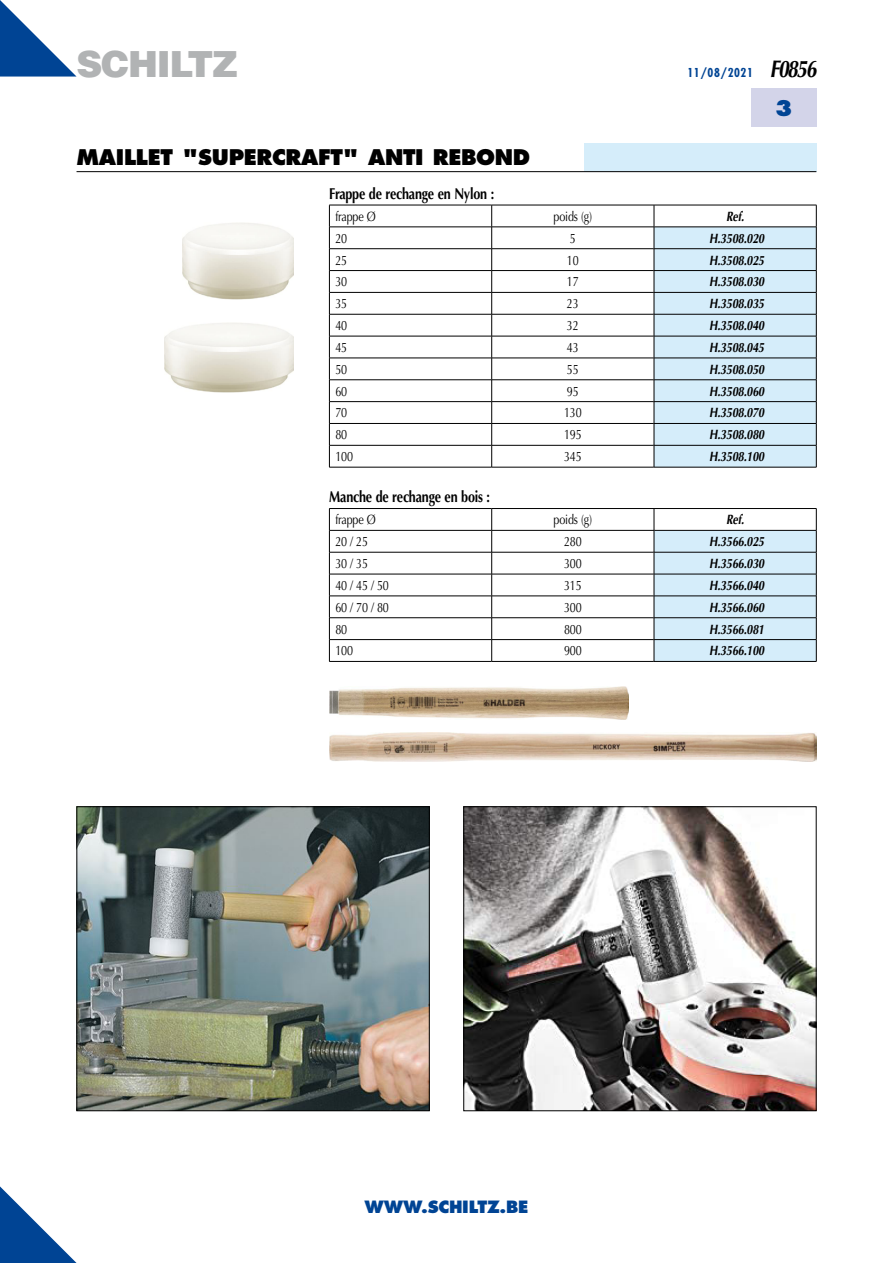
<style>
.page{position:relative;width:893px;height:1263px;background:#fff}
.page>*{position:absolute;margin:0;border:0;box-sizing:border-box;transform-origin:0 0}
.t1{font:900 36px "Helvetica";letter-spacing:-.035em;color:#b1b3b4}
.t2{font:800 21px "Futura";letter-spacing:-.015em;color:#000}
.t3{font:800 21px "Futura";color:#004494}
.t4{font:800 16.5px "Futura";letter-spacing:-.015em;color:#004494}
.t5{font:700 15.75px "Optima";letter-spacing:-.015em;color:#000;scale:.8 1}
.t6{font:italic 700 13.5px "Optima";letter-spacing:-.015em;color:#000;scale:.8 1}
.t7{font:13.5px "Optima";letter-spacing:-.015em;color:#000;scale:.8 1}
.t8{font:700 condensed 12px "Futura";letter-spacing:.05em;color:#004494}
.s1{font-family:"Optima";font-style:italic;font-stretch:normal;font-size:24px;color:#000}
</style>
<div class="page">
<svg style="left:0;top:1186px;width:77px;height:77px"></svg>
<div style="left:584px;top:143px;width:232px;height:28px;background:#d5edfa"></div>
<hr style="left:77px;top:171px;width:739px;height:1px;background:#000">
<div style="left:751px;top:89px;width:65px;height:38px;background:#d3d4e9"></div>
<svg style="left:0;top:0;width:77px;height:77px"></svg>
<hr style="left:329px;top:467px;width:163px;height:1px;background:#000">
<hr style="left:492px;top:467px;width:162px;height:1px;background:#000">
<svg style="left:329px;top:205px;width:488px;height:262px"></svg>
<hr style="left:654px;top:467px;width:162px;height:1px;background:#000">
<hr style="left:654px;top:227px;width:162px;height:1px;background:#000">
<hr style="left:329px;top:508px;width:163px;height:1px;background:#000">
<hr style="left:492px;top:508px;width:162px;height:1px;background:#000">
<hr style="left:654px;top:508px;width:162px;height:1px;background:#000">
<hr style="left:329px;top:661px;width:163px;height:1px;background:#000">
<hr style="left:492px;top:661px;width:162px;height:1px;background:#000">
<svg style="left:329px;top:509px;width:488px;height:152px"></svg>
<hr style="left:654px;top:661px;width:162px;height:1px;background:#000">
<hr style="left:654px;top:530px;width:162px;height:1px;background:#000">
<img style="left:183px;top:223px;width:111px;height:76px">
<img style="left:329px;top:733px;width:488px;height:28px">
<img style="left:329px;top:687px;width:299px;height:32px">
<img style="left:164px;top:323px;width:130px;height:69px">
<img style="left:466px;top:808px;width:348px;height:301px">
<div style="left:464px;top:806px;width:352px;height:305px;border:1px solid #000"></div>
<img style="left:79px;top:808px;width:348px;height:301px">
<div style="left:77px;top:806px;width:352px;height:305px;border:1px solid #000"></div>
<h1 class="t1" style="left:77px;top:40px;width:163px">SCHILTZ</h1>
<p class="t8" style="left:687px;top:65px;width:130px">11/08/2021 <span class="s1">F0856</span></p>
<h2 class="t3" style="left:775px;top:95px;width:19px">3</h2>
<h2 class="t2" style="left:77px;top:144px;width:455px">MAILLET "SUPERCRAFT" ANTI REBOND</h2>
<p class="t5" style="left:329px;top:184px;width:208px">Frappe de rechange en Nylon :</p>
<p class="t7" style="left:335px;top:208px;width:52px">frappe Ø</p>
<p class="t7" style="left:553px;top:208px;width:50px">poids (g)</p>
<p class="t6" style="left:726px;top:208px;width:24px">Ref.</p>
<p class="t7" style="left:335px;top:230px;width:16px">20</p>
<p class="t7" style="left:570px;top:230px;width:9px">5</p>
<p class="t6" style="left:709px;top:230px;width:70px">H.3508.020</p>
<p class="t7" style="left:335px;top:252px;width:16px">25</p>
<p class="t7" style="left:567px;top:252px;width:16px">10</p>
<p class="t6" style="left:709px;top:252px;width:70px">H.3508.025</p>
<p class="t7" style="left:335px;top:274px;width:16px">30</p>
<p class="t7" style="left:567px;top:274px;width:16px">17</p>
<p class="t6" style="left:709px;top:274px;width:70px">H.3508.030</p>
<p class="t7" style="left:335px;top:296px;width:16px">35</p>
<p class="t7" style="left:567px;top:296px;width:16px">23</p>
<p class="t6" style="left:709px;top:296px;width:70px">H.3508.035</p>
<p class="t7" style="left:335px;top:318px;width:16px">40</p>
<p class="t7" style="left:567px;top:318px;width:16px">32</p>
<p class="t6" style="left:709px;top:318px;width:70px">H.3508.040</p>
<p class="t7" style="left:335px;top:339px;width:16px">45</p>
<p class="t7" style="left:567px;top:339px;width:16px">43</p>
<p class="t6" style="left:709px;top:339px;width:70px">H.3508.045</p>
<p class="t7" style="left:335px;top:361px;width:16px">50</p>
<p class="t7" style="left:567px;top:361px;width:16px">55</p>
<p class="t6" style="left:709px;top:361px;width:70px">H.3508.050</p>
<p class="t7" style="left:335px;top:383px;width:16px">60</p>
<p class="t7" style="left:567px;top:383px;width:16px">95</p>
<p class="t6" style="left:709px;top:383px;width:70px">H.3508.060</p>
<p class="t7" style="left:335px;top:405px;width:16px">70</p>
<p class="t7" style="left:564px;top:405px;width:24px">130</p>
<p class="t6" style="left:709px;top:405px;width:70px">H.3508.070</p>
<p class="t7" style="left:335px;top:427px;width:16px">80</p>
<p class="t7" style="left:564px;top:427px;width:24px">195</p>
<p class="t6" style="left:709px;top:427px;width:70px">H.3508.080</p>
<p class="t7" style="left:335px;top:449px;width:24px">100</p>
<p class="t7" style="left:564px;top:449px;width:24px">345</p>
<p class="t6" style="left:709px;top:449px;width:70px">H.3508.100</p>
<p class="t5" style="left:329px;top:488px;width:202px">Manche de rechange en bois :</p>
<p class="t7" style="left:335px;top:512px;width:52px">frappe Ø</p>
<p class="t7" style="left:553px;top:512px;width:50px">poids (g)</p>
<p class="t6" style="left:726px;top:512px;width:24px">Ref.</p>
<p class="t7" style="left:335px;top:534px;width:42px">20 / 25</p>
<p class="t7" style="left:564px;top:534px;width:24px">280</p>
<p class="t6" style="left:709px;top:534px;width:70px">H.3566.025</p>
<p class="t7" style="left:335px;top:556px;width:42px">30 / 35</p>
<p class="t7" style="left:564px;top:556px;width:24px">300</p>
<p class="t6" style="left:709px;top:556px;width:70px">H.3566.030</p>
<p class="t7" style="left:335px;top:577px;width:68px">40 / 45 / 50</p>
<p class="t7" style="left:564px;top:577px;width:24px">315</p>
<p class="t6" style="left:709px;top:577px;width:70px">H.3566.040</p>
<p class="t7" style="left:335px;top:599px;width:68px">60 / 70 / 80</p>
<p class="t7" style="left:564px;top:599px;width:24px">300</p>
<p class="t6" style="left:709px;top:599px;width:70px">H.3566.060</p>
<p class="t7" style="left:335px;top:621px;width:16px">80</p>
<p class="t7" style="left:564px;top:621px;width:24px">800</p>
<p class="t6" style="left:709px;top:621px;width:70px">H.3566.081</p>
<p class="t7" style="left:335px;top:643px;width:24px">100</p>
<p class="t7" style="left:564px;top:643px;width:24px">900</p>
<p class="t6" style="left:709px;top:643px;width:70px">H.3566.100</p>
<p class="t4" style="left:365px;top:1197px;width:165px">WWW.SCHILTZ.BE</p>
</div>
